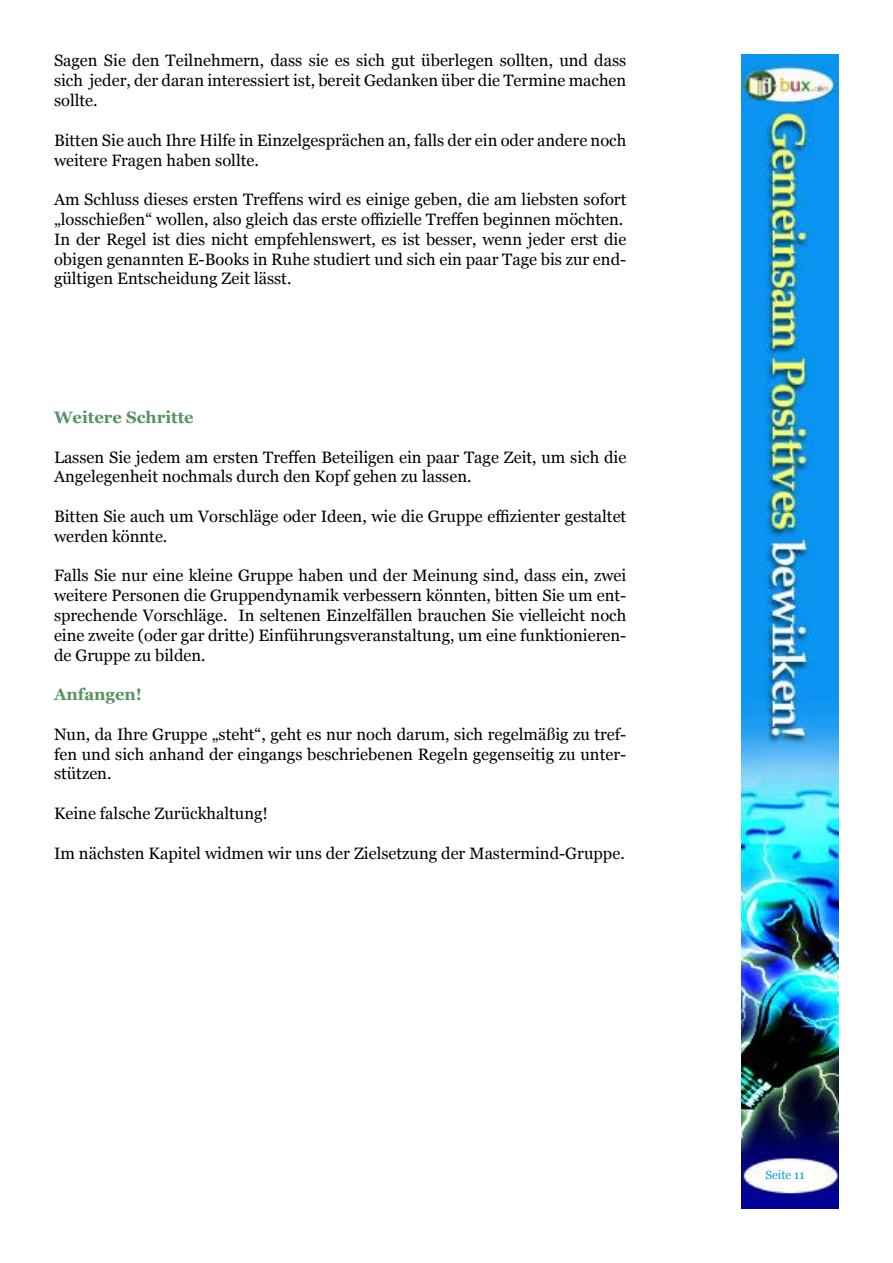
<style>
.page{position:relative;width:893px;height:1263px;background:#fff}
.page>*{position:absolute;margin:0;border:0;box-sizing:border-box;transform-origin:0 0}
.t1{font:16.5px/19.8px "Georgia";color:#000}
.t2{font:700 16.5px "Georgia";color:#549361}
.t3{font:12px "Georgia";color:#009ee0}
</style>
<div class="page">
<img style="left:741px;top:54px;width:98px;height:1155px">
<p class="t1" style="left:54px;top:50px;width:574px;text-align:justify">Sagen Sie den Teilnehmern, dass sie es sich gut überlegen sollten, und dass sich jeder, der daran interessiert ist, bereit Gedanken über die Termine machen sollte.</p>
<p class="t1" style="left:54px;top:129px;width:574px">Bitten Sie auch Ihre Hilfe in Einzelgesprächen an, falls der ein oder andere noch weitere Fragen haben sollte.</p>
<p class="t1" style="left:54px;top:189px;width:574px">Am Schluss dieses ersten Treffens wird es einige geben, die am liebsten sofort „losschießen“ wollen, also gleich das erste offizielle Treffen beginnen möchten.<br>In der Regel ist dies nicht empfehlenswert, es ist besser, wenn jeder erst die obigen genannten E-Books in Ruhe studiert und sich ein paar Tage bis zur end&shy;gültigen Entscheidung Zeit lässt.</p>
<p class="t2" style="left:54px;top:405px;width:141px">Weitere Schritte</p>
<p class="t1" style="left:54px;top:446px;width:574px">Lassen Sie jedem am ersten Treffen Beteiligen ein paar Tage Zeit, um sich die<br>Angelegenheit nochmals durch den Kopf gehen zu lassen.</p>
<p class="t1" style="left:54px;top:506px;width:574px">Bitten Sie auch um Vorschläge oder Ideen, wie die Gruppe effizienter gestaltet werden könnte.</p>
<p class="t1" style="left:54px;top:565px;width:574px;text-align:justify">Falls Sie nur eine kleine Gruppe haben und der Meinung sind, dass ein, zwei weitere Personen die Gruppendynamik verbessern könnten, bitten Sie um ent&shy;sprechende Vorschläge. In seltenen Einzelfällen brauchen Sie vielleicht noch eine zweite (oder gar dritte) Einführungsveranstaltung, um eine funktionieren&shy;de Gruppe zu bilden.</p>
<p class="t2" style="left:54px;top:682px;width:90px">Anfangen!</p>
<p class="t1" style="left:54px;top:723px;width:574px;text-align:justify">Nun, da Ihre Gruppe „steht“, geht es nur noch darum, sich regelmäßig zu tref&shy;fen und sich anhand der eingangs beschriebenen Regeln gegenseitig zu unter&shy;stützen.</p>
<p class="t1" style="left:54px;top:803px;width:215px">Keine falsche Zurückhaltung!</p>
<p class="t1" style="left:54px;top:842px;width:572px">Im nächsten Kapitel widmen wir uns der Zielsetzung der Mastermind-Gruppe.</p>
<p class="t3" style="left:765px;top:1165px;width:41px">Seite 11</p>
</div>
